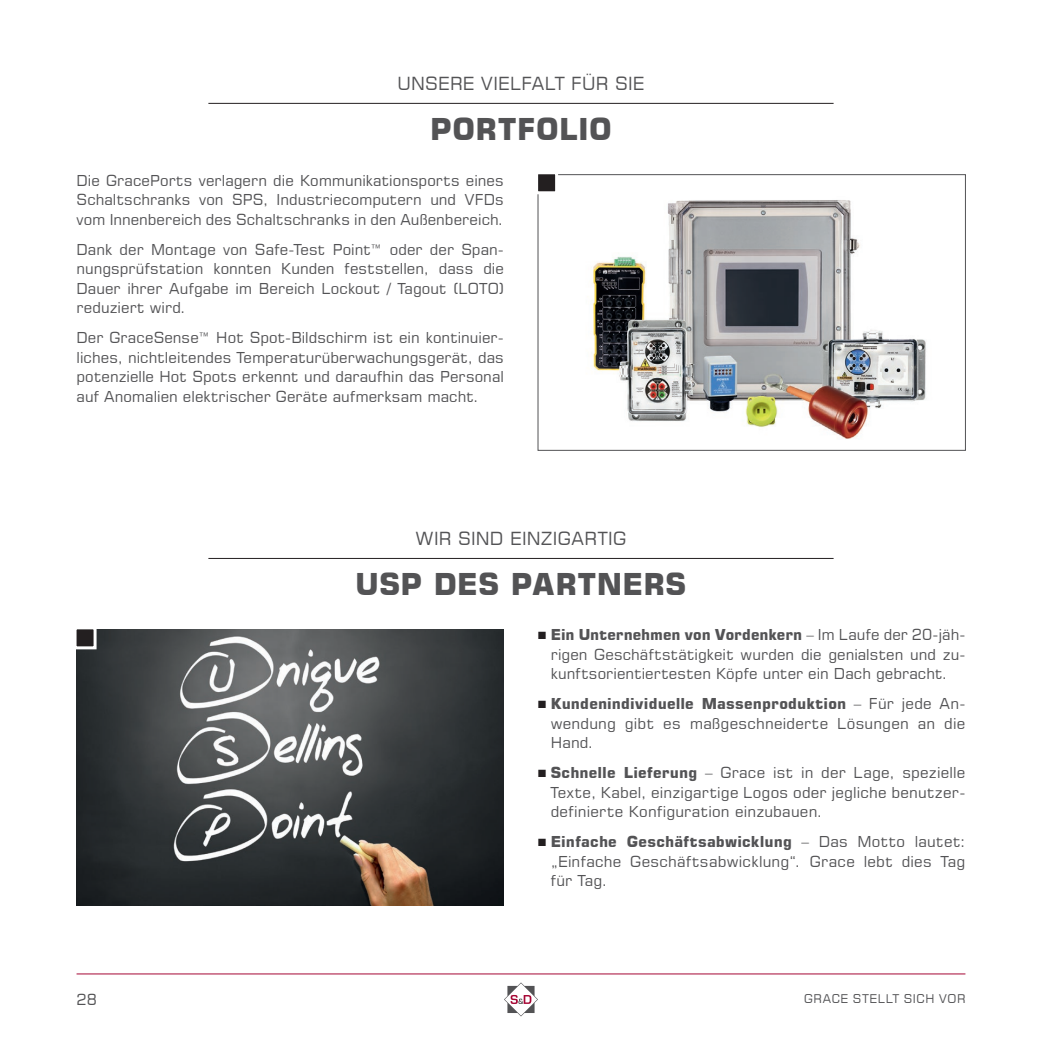
<style>
.page{position:relative;width:1042px;height:1042px;background:#fff}
.page>*{position:absolute;margin:0;border:0;box-sizing:border-box;transform-origin:0 0}
.Headline_unten{font:700 30px "Square 721 BT";letter-spacing:.015em;color:#535355}
.t1{font:18px "Square 721 BT";letter-spacing:.015em;color:#535355}
.Copy_10_pt{font:15px/19.5px "Square 721 BT";letter-spacing:.01em;color:#535355;text-align:justify}
.Kapitel_linke_Seite{font:12px "Square 721 BT";letter-spacing:.05em;color:#535355}
.s1{color:#231f20}
.s2{font-weight:700}
</style>
<div class="page">
<hr style="left:77px;top:973px;width:888px;height:1px;background:#a60735">
<svg style="left:504px;top:982px;width:34px;height:34px"></svg>
<img style="left:77px;top:629px;width:427px;height:277px">
<hr style="left:208px;top:103px;width:625px;height:1px;background:#231f20">
<hr style="left:208px;top:558px;width:625px;height:1px;background:#231f20">
<img style="left:593px;top:200px;width:333px;height:239px">
<div style="left:537px;top:174px;width:429px;height:277px;border:1px solid #535355"></div>
<svg style="left:537px;top:174px;width:22px;height:22px"></svg>
<svg style="left:76px;top:629px;width:22px;height:22px"></svg>
<p class="t1" style="left:398px;top:72px;width:248px">UNSERE VIELFALT FÜR SIE</p>
<p class="Headline_unten" style="left:430px;top:111px;width:183px">PORTFOLIO</p>
<p class="Copy_10_pt" style="left:77px;top:170px;width:429px">Die GracePorts verlagern die Kommunikationsports eines Schaltschranks von SPS, Industriecomputern und VFDs vom Innenbereich des Schaltschranks in den Außenbereich.</p>
<p class="Copy_10_pt" style="left:77px;top:239px;width:429px">Dank der Montage von Safe-Test Point™ oder der Span&shy;nungsprüfstation konnten Kunden feststellen, dass die Dauer ihrer Aufgabe im Bereich Lockout / Tagout (LOTO) reduziert wird.</p>
<p class="Copy_10_pt" style="left:77px;top:328px;width:429px">Der GraceSense™ Hot Spot-Bildschirm ist ein kontinuier&shy;liches, nichtleitendes Temperaturüberwachungsgerät, das potenzielle Hot Spots erkennt und daraufhin das Personal auf Anomalien elektrischer Geräte aufmerksam macht.</p>
<p class="t1" style="left:415px;top:527px;width:212px">WIR SIND EINZIGARTIG</p>
<p class="Headline_unten" style="left:356px;top:566px;width:332px">USP DES PARTNERS</p>
<p class="Copy_10_pt" style="left:551px;top:625px;width:416px;text-indent:-13px"><span class="s1">■</span> <span class="s2">Ein Unternehmen von Vordenkern</span> – Im Laufe der 20-jäh&shy;rigen Geschäftstätigkeit wurden die genialsten und zu&shy;kunftsorientiertesten Köpfe unter ein Dach gebracht.</p>
<p class="Copy_10_pt" style="left:551px;top:694px;width:416px;text-indent:-13px"><span class="s1">■</span> <span class="s2">Kundenindividuelle Massenproduktion</span> – Für jede An&shy;wendung gibt es maßgeschneiderte Lösungen an die Hand.</p>
<p class="Copy_10_pt" style="left:551px;top:763px;width:416px;text-indent:-13px"><span class="s1">■</span> <span class="s2">Schnelle Lieferung</span> – Grace ist in der Lage, spezielle Texte, Kabel, einzigartige Logos oder jegliche benutzer&shy;definierte Konfiguration einzubauen.</p>
<p class="Copy_10_pt" style="left:551px;top:832px;width:416px;text-indent:-13px"><span class="s1">■</span> <span class="s2">Einfache Geschäftsabwicklung</span> – Das Motto lautet: „Einfache Geschäftsabwicklung“. Grace lebt dies Tag für Tag.</p>
<p class="Copy_10_pt" style="left:77px;top:990px;width:22px">28</p>
<p class="Kapitel_linke_Seite" style="left:804px;top:991px;width:163px">GRACE STELLT SICH VOR</p>
</div>
